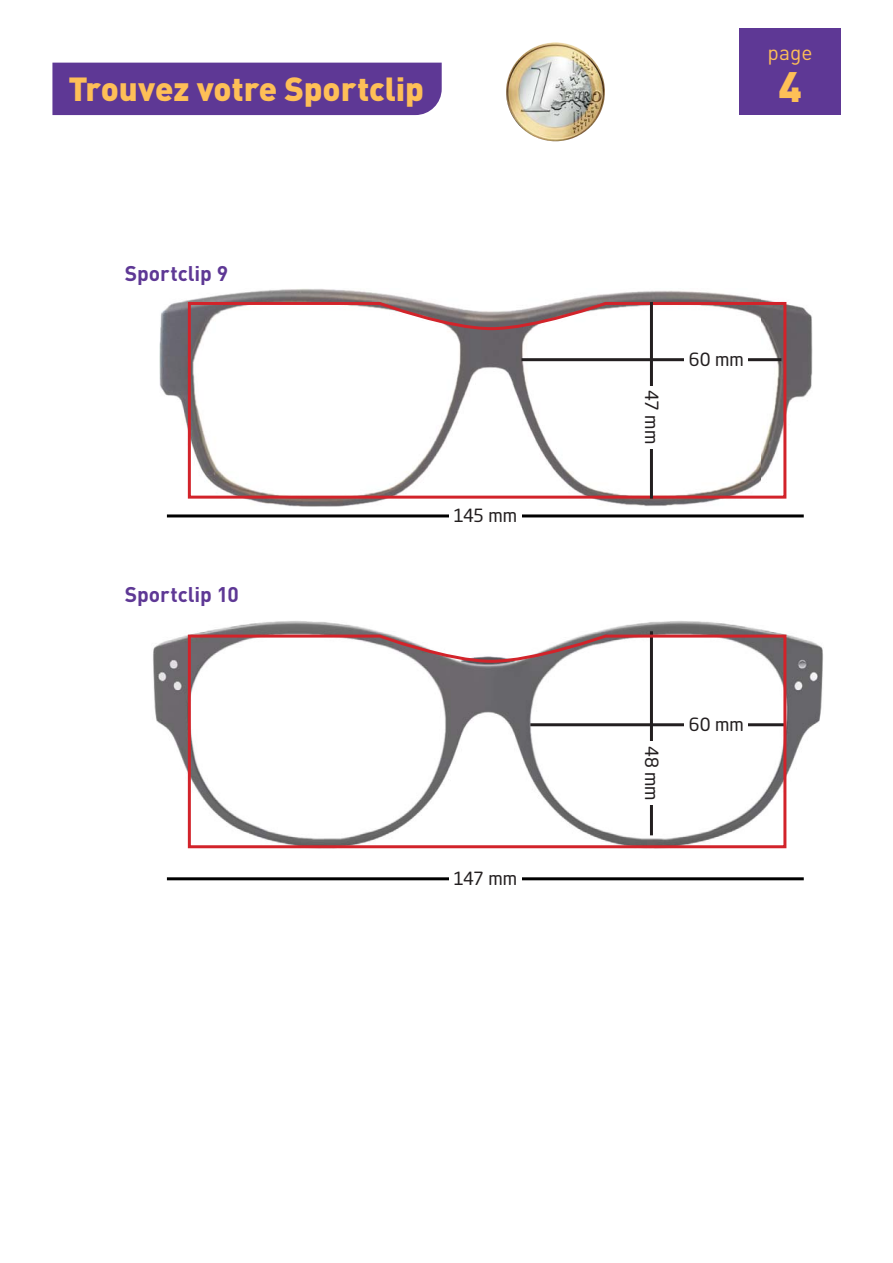
<style>
.page{position:relative;width:893px;height:1263px;background:#fff}
.page>*{position:absolute;margin:0;border:0;box-sizing:border-box;transform-origin:0 0}
.t1{font:900 42px "DIN Pro";color:#febf57}
.t2{font:900 33px "DIN Pro";letter-spacing:-.005em;color:#febf57}
.t3{font:700 21px "DIN Pro";letter-spacing:-.005em;color:#5e3895}
.t4{font:21px "DIN Pro";color:#febf57}
.t5{font:18px "Neo Sans Std";color:#231f20}
</style>
<div class="page">
<div style="left:739px;top:28px;width:101px;height:87px;background:#5e3895"></div>
<img style="left:506px;top:42px;width:99px;height:99px;border-radius:50%">
<div style="left:52px;top:63px;width:390px;height:52px;background:#5e3895"></div>
<img style="left:153px;top:621px;width:670px;height:152px">
<hr style="left:650px;top:631px;width:3px;height:204px;background:#231f20">
<hr style="left:167px;top:877px;width:637px;height:3px;background:#000">
<div style="left:449px;top:867px;width:72px;height:22px;background:#fff"></div>
<svg style="left:186px;top:633px;width:602px;height:216px"></svg>
<img style="left:160px;top:289px;width:652px;height:217px">
<svg style="left:186px;top:300px;width:602px;height:200px"></svg>
<hr style="left:167px;top:514px;width:637px;height:3px;background:#000">
<div style="left:449px;top:504px;width:72px;height:22px;background:#fff"></div>
<hr style="left:521px;top:358px;width:260px;height:3px;background:#231f20">
<hr style="left:650px;top:302px;width:3px;height:197px;background:#231f20">
<div style="left:641px;top:386px;width:22px;height:62px;background:#fff"></div>
<div style="left:684px;top:348px;width:64px;height:22px;background:#fff"></div>
<p class="t4" style="left:767px;top:45px;width:46px">page</p>
<h2 class="t2" style="left:68px;top:78px;width:357px">Trouvez votre Sportclip</h2>
<h1 class="t1" style="left:778px;top:72px;width:25px">4</h1>
<p class="t3" style="left:125px;top:266px;width:105px">Sportclip 9</p>
<p class="t3" style="left:125px;top:587px;width:116px">Sportclip 10</p>
<p class="t5" style="left:453px;top:507px;width:65px">145 mm</p>
<p class="t5" style="left:453px;top:870px;width:65px">147 mm</p>
<p class="t5" style="left:660px;top:390px;width:56px;rotate:90deg">47 mm</p>
<p class="t5" style="left:689px;top:351px;width:56px">60 mm</p>
<p class="t5" style="left:660px;top:746px;width:57px;rotate:90deg">48 mm</p>
<p class="t5" style="left:689px;top:716px;width:56px">60 mm</p>
</div>
